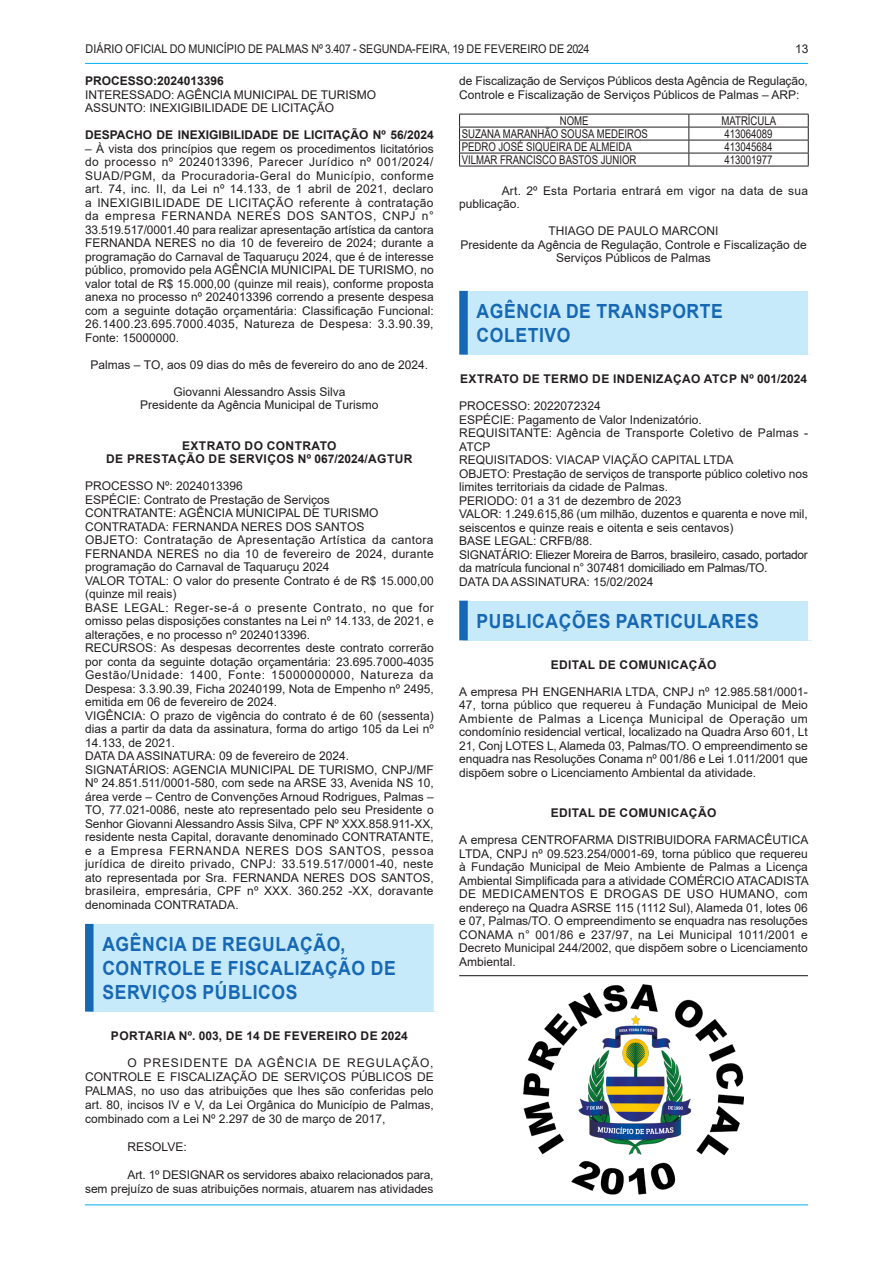
<style>
.page{position:relative;width:893px;height:1263px;background:#fff}
.page>*{position:absolute;margin:0;border:0;box-sizing:border-box;transform-origin:0 0}
.t1{font:700 19.5px/24px "Arial";letter-spacing:.035em;color:#1768b4;scale:.9 1}
.t2{font:12px/13.5px "Arial";color:#231f20}
.t3{font:700 12px/13.5px "Arial";letter-spacing:.035em;color:#231f20;text-align:center}
.t4{font:12px "Arial";color:#231f20;scale:.8 1}
.t5{font:12px "Arial";color:#231f20;scale:.9 1}
.t6{font:700 12px "Arial";color:#231f20}
</style>
<div class="page">
<hr style="left:85px;top:1204px;width:723px;height:1px;background:#00aeef">
<hr style="left:85px;top:63px;width:723px;height:1px;background:#00aeef">
<div style="left:89px;top:924px;width:349px;height:87px;background:#c6eafa"></div>
<div style="left:85px;top:924px;width:9px;height:87px;background:#1768b4"></div>
<div style="left:434px;top:924px;width:8px;height:87px;background:#fff"></div>
<hr style="left:459px;top:127px;width:230px;height:1px;background:#231f20">
<hr style="left:689px;top:127px;width:120px;height:1px;background:#231f20">
<hr style="left:459px;top:140px;width:230px;height:1px;background:#231f20">
<hr style="left:689px;top:140px;width:120px;height:1px;background:#231f20">
<hr style="left:459px;top:153px;width:230px;height:1px;background:#231f20">
<hr style="left:689px;top:153px;width:120px;height:1px;background:#231f20">
<svg style="left:689px;top:115px;width:1px;height:51px"></svg>
<hr style="left:459px;top:114px;width:230px;height:1px;background:#231f20">
<hr style="left:689px;top:114px;width:120px;height:1px;background:#231f20">
<svg style="left:459px;top:114px;width:1px;height:52px"></svg>
<svg style="left:808px;top:114px;width:1px;height:52px"></svg>
<hr style="left:459px;top:166px;width:230px;height:1px;background:#231f20">
<hr style="left:689px;top:166px;width:120px;height:1px;background:#231f20">
<div style="left:463px;top:291px;width:349px;height:64px;background:#c6eafa"></div>
<div style="left:459px;top:291px;width:9px;height:64px;background:#1768b4"></div>
<div style="left:808px;top:291px;width:8px;height:64px;background:#fff"></div>
<div style="left:463px;top:601px;width:349px;height:39px;background:#c6eafa"></div>
<div style="left:459px;top:601px;width:9px;height:39px;background:#1768b4"></div>
<div style="left:808px;top:601px;width:8px;height:39px;background:#fff"></div>
<hr style="left:459px;top:975px;width:349px;height:1px;background:#231f20">
<img style="left:524px;top:984px;width:220px;height:211px">
<p class="t5" style="left:86px;top:40px;width:561px">DIÁRIO OFICIAL DO MUNICÍPIO DE PALMAS Nº 3.407 - SEGUNDA-FEIRA, 19 DE FEVEREIRO DE 2024</p>
<p class="t2" style="left:795px;top:42px;width:15px">13</p>
<p class="t6" style="left:85px;top:73px;width:140px">PROCESSO:2024013396</p>
<p class="t2" style="left:85px;top:88px;width:293px">INTERESSADO: AGÊNCIA MUNICIPAL DE TURISMO<br>ASSUNTO: INEXIGIBILIDADE DE LICITAÇÃO</p>
<p class="t6" style="left:85px;top:127px;width:350px">DESPACHO DE INEXIGIBILIDADE DE LICITAÇÃO Nº 56/2024</p>
<p class="t2" style="left:85px;top:142px;width:350px;text-align:justify">– À vista dos princípios que regem os procedimentos licitatórios do processo nº 2024013396, Parecer Jurídico nº 001/2024/ SUAD/PGM, da Procuradoria-Geral do Município, conforme art. 74, inc. II, da Lei nº 14.133, de 1 abril de 2021, declaro a INEXIGIBILIDADE DE LICITAÇÃO referente à contratação da empresa FERNANDA NERES DOS SANTOS, CNPJ n° 33.519.517/0001.40 para realizar apresentação artística da cantora FERNANDA NERES no dia 10 de fevereiro de 2024; durante a programação do Carnaval de Taquaruçu 2024, que é de interesse público, promovido pela AGÊNCIA MUNICIPAL DE TURISMO, no valor total de R$ 15.000,00 (quinze mil reais), conforme proposta anexa no processo nº 2024013396 correndo a presente despesa com a seguinte dotação orçamentária: Classificação Funcional:<br>26.1400.23.695.7000.4035, Natureza de Despesa: 3.3.90.39, Fonte: 15000000.</p>
<p class="t2" style="left:91px;top:358px;width:339px">Palmas – TO, aos 09 dias do mês de fevereiro do ano de 2024.</p>
<p class="t2" style="left:140px;top:385px;width:240px;text-align:center">Giovanni Alessandro Assis Silva<br>Presidente da Agência Municipal de Turismo</p>
<p class="t3" style="left:106px;top:439px;width:308px">EXTRATO DO CONTRATO<br>DE PRESTAÇÃO DE SERVIÇOS Nº 067/2024/AGTUR</p>
<p class="t2" style="left:85px;top:479px;width:350px">PROCESSO Nº: 2024013396<br>ESPÉCIE: Contrato de Prestação de Serviços<br>CONTRATANTE: AGÊNCIA MUNICIPAL DE TURISMO CONTRATADA: FERNANDA NERES DOS SANTOS<br>OBJETO: Contratação de Apresentação Artística da cantora FERNANDA NERES no dia 10 de fevereiro de 2024, durante programação do Carnaval de Taquaruçu 2024<br>VALOR TOTAL: O valor do presente Contrato é de R$ 15.000,00 (quinze mil reais)<br>BASE LEGAL: Reger-se-á o presente Contrato, no que for omisso pelas disposições constantes na Lei nº 14.133, de 2021, e alterações, e no processo nº 2024013396.<br>RECURSOS: As despesas decorrentes deste contrato correrão por conta da seguinte dotação orçamentária: 23.695.7000-4035<br>Gestão/Unidade: 1400, Fonte: 15000000000, Natureza da Despesa: 3.3.90.39, Ficha 20240199, Nota de Empenho nº 2495, emitida em 06 de fevereiro de 2024.<br>VIGÊNCIA: O prazo de vigência do contrato é de 60 (sessenta) dias a partir da data da assinatura, forma do artigo 105 da Lei nº 14.133, de 2021.<br>DATA DA ASSINATURA: 09 de fevereiro de 2024.<br>SIGNATÁRIOS: AGENCIA MUNICIPAL DE TURISMO, CNPJ/MF Nº 24.851.511/0001-580, com sede na ARSE 33, Avenida NS 10, área verde – Centro de Convenções Arnoud Rodrigues, Palmas – TO, 77.021-0086, neste ato representado pelo seu Presidente o Senhor Giovanni Alessandro Assis Silva, CPF Nº XXX.858.911-XX, residente nesta Capital, doravante denominado CONTRATANTE, e a Empresa FERNANDA NERES DOS SANTOS, pessoa jurídica de direito privado, CNPJ: 33.519.517/0001-40, neste ato representada por Sra. FERNANDA NERES DOS SANTOS, brasileira, empresária, CPF nº XXX. 360.252 -XX, doravante denominada CONTRATADA.</p>
<h1 class="t1" style="left:102px;top:932px;width:327px">AGÊNCIA DE REGULAÇÃO,<br>CONTROLE E FISCALIZAÇÃO DE<br>SERVIÇOS PÚBLICOS</h1>
<p class="t3" style="left:111px;top:1029px;width:299px">PORTARIA Nº. 003, DE 14 DE FEVEREIRO DE 2024</p>
<p class="t2" style="left:85px;top:1056px;width:350px;line-height:14px;text-align:justify;text-indent:43px">O PRESIDENTE DA AGÊNCIA DE REGULAÇÃO, CONTROLE E FISCALIZAÇÃO DE SERVIÇOS PÚBLICOS DE PALMAS, no uso das atribuições que lhes são conferidas pelo art. 80, incisos IV e V, da Lei Orgânica do Município de Palmas, combinado com a Lei Nº 2.297 de 30 de março de 2017,</p>
<p class="t2" style="left:128px;top:1140px;width:61px">RESOLVE:</p>
<p class="t2" style="left:85px;top:1168px;width:350px;text-align:right">Art. 1º DESIGNAR os servidores abaixo relacionados para,<br>sem prejuízo de suas atribuições normais, atuarem nas atividades</p>
<p class="t2" style="left:459px;top:74px;width:350px">de Fiscalização de Serviços Públicos desta Agência de Regulação,<br>Controle e Fiscalização de Serviços Públicos de Palmas – ARP:</p>
<p class="t4" style="left:560px;top:112px;width:38px">NOME</p>
<p class="t4" style="left:721px;top:112px;width:70px">MATRÍCULA</p>
<p class="t4" style="left:462px;top:125px;width:234px">SUZANA MARANHÃO SOUSA MEDEIROS</p>
<p class="t4" style="left:724px;top:125px;width:62px">413064089</p>
<p class="t4" style="left:462px;top:138px;width:214px">PEDRO JOSÉ SIQUEIRA DE ALMEIDA</p>
<p class="t4" style="left:724px;top:138px;width:62px">413045684</p>
<p class="t4" style="left:462px;top:151px;width:220px">VILMAR FRANCISCO BASTOS JUNIOR</p>
<p class="t4" style="left:724px;top:151px;width:62px">413001977</p>
<p class="t2" style="left:459px;top:184px;width:350px;text-indent:43px">Art. 2º Esta Portaria entrará em vigor na data de sua publicação.</p>
<p class="t2" style="left:460px;top:224px;width:348px;text-align:center">THIAGO DE PAULO MARCONI<br>Presidente da Agência de Regulação, Controle e Fiscalização de<br>Serviços Públicos de Palmas</p>
<h1 class="t1" style="left:477px;top:299px;width:275px">AGÊNCIA DE TRANSPORTE<br>COLETIVO</h1>
<p class="t3" style="left:460px;top:372px;width:349px">EXTRATO DE TERMO DE INDENIZAÇAO ATCP Nº 001/2024</p>
<p class="t2" style="left:459px;top:399px;width:350px">PROCESSO: 2022072324<br>ESPÉCIE: Pagamento de Valor Indenizatório.<br>REQUISITANTE: Agência de Transporte Coletivo de Palmas - ATCP<br>REQUISITADOS: VIACAP VIAÇÃO CAPITAL LTDA<br>OBJETO: Prestação de serviços de transporte público coletivo nos limites territoriais da cidade de Palmas.<br>PERIODO: 01 a 31 de dezembro de 2023<br>VALOR: 1.249.615,86 (um milhão, duzentos e quarenta e nove mil, seiscentos e quinze reais e oitenta e seis centavos)<br>BASE LEGAL: CRFB/88.<br>SIGNATÁRIO: Eliezer Moreira de Barros, brasileiro, casado, portador da matrícula funcional n° 307481 domiciliado em Palmas/TO.<br>DATA DA ASSINATURA: 15/02/2024</p>
<h1 class="t1" style="left:477px;top:609px;width:315px">PUBLICAÇÕES PARTICULARES</h1>
<p class="t3" style="left:551px;top:658px;width:167px">EDITAL DE COMUNICAÇÃO</p>
<p class="t2" style="left:459px;top:685px;width:350px;text-align:justify">A empresa PH ENGENHARIA LTDA, CNPJ nº 12.985.581/0001- 47, torna público que requereu à Fundação Municipal de Meio Ambiente de Palmas a Licença Municipal de Operação um condomínio residencial vertical, localizado na Quadra Arso 601, Lt 21, Conj LOTES L, Alameda 03, Palmas/TO. O empreendimento se enquadra nas Resoluções Conama nº 001/86 e Lei 1.011/2001 que dispõem sobre o Licenciamento Ambiental da atividade.</p>
<p class="t3" style="left:551px;top:806px;width:167px">EDITAL DE COMUNICAÇÃO</p>
<p class="t2" style="left:459px;top:833px;width:351px;text-align:justify">A empresa CENTROFARMA DISTRIBUIDORA FARMACÊUTICA LTDA, CNPJ nº 09.523.254/0001-69, torna público que requereu à Fundação Municipal de Meio Ambiente de Palmas a Licença Ambiental Simplificada para a atividade COMÉRCIO ATACADISTA DE MEDICAMENTOS E DROGAS DE USO HUMANO, com endereço na Quadra ASRSE 115 (1112 Sul), Alameda 01, lotes 06 e 07, Palmas/TO. O empreendimento se enquadra nas resoluções CONAMA n° 001/86 e 237/97, na Lei Municipal 1011/2001 e Decreto Municipal 244/2002, que dispõem sobre o Licenciamento Ambiental.</p>
</div>
